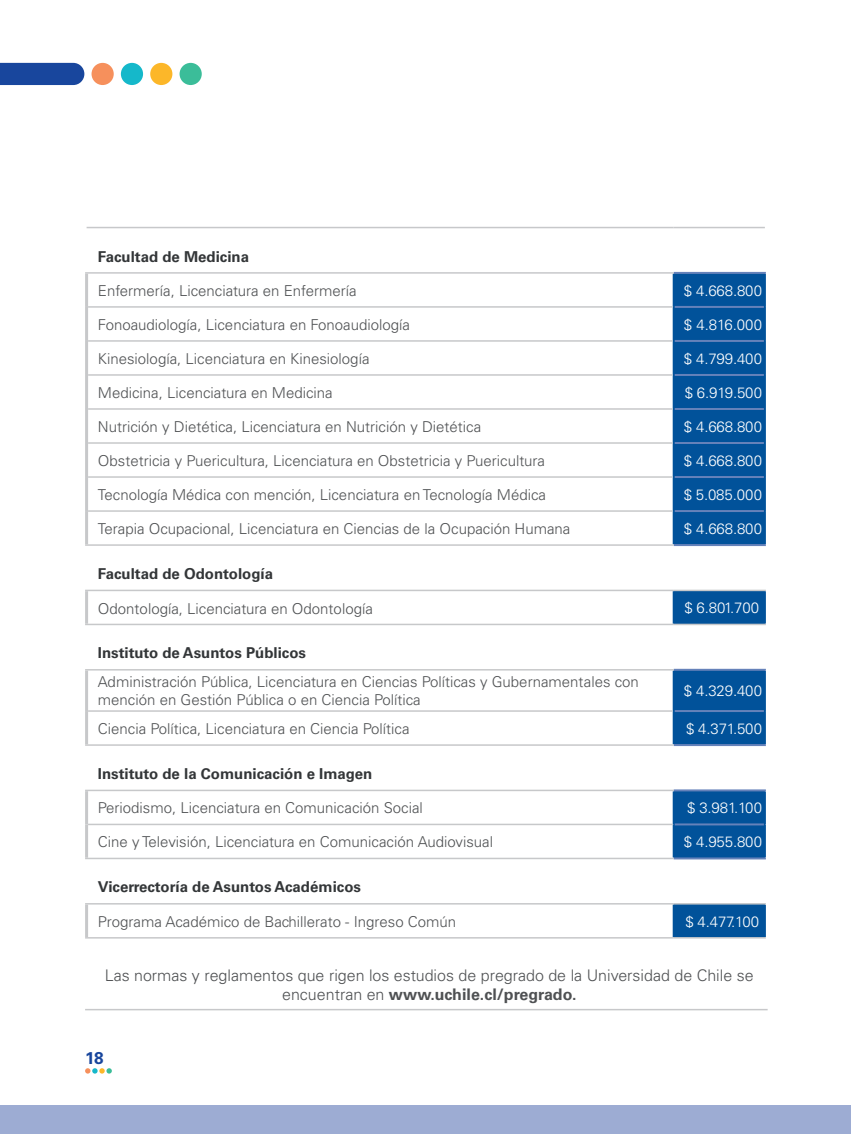
<style>
.page{position:relative;width:851px;height:1134px;background:#fff}
.page>*{position:absolute;margin:0;border:0;box-sizing:border-box;transform-origin:0 0}
.t1{font:700 17px "Univers";color:#18469d}
.Normal_azul{font:300 16px/19.2px "Univers";color:#4f5153;text-align:center}
.t2{font:300 15px/18px "Univers";color:#4f5153}
.t3{font:300 15px "Univers";letter-spacing:-.01em;color:#fff}
.t4{font:700 15px "Univers";color:#333638}
.s1{font-weight:700}
</style>
<div class="page">
<div style="left:0;top:1106px;width:850px;height:28px;background:#9dacd3"></div>
<svg style="left:850px;top:1106px;width:1px;height:28px"></svg>
<svg style="left:85px;top:1068px;width:27px;height:5px"></svg>
<svg style="left:87px;top:228px;width:677px;height:632px"></svg>
<svg style="left:673px;top:274px;width:91px;height:663px;fill:#01529a"></svg>
<div style="left:673px;top:341px;width:91px;height:34px;background:#01529a"></div>
<hr style="left:672px;top:274px;width:2px;height:33px;background:#01529a">
<hr style="left:763px;top:274px;width:2px;height:33px;background:#01529a">
<hr style="left:673px;top:272px;width:92px;height:2px;background:#6582ba">
<hr style="left:672px;top:307px;width:2px;height:34px;background:#01529a">
<hr style="left:763px;top:307px;width:2px;height:34px;background:#01529a">
<hr style="left:674px;top:306px;width:89px;height:2px;background:#6582ba">
<hr style="left:672px;top:341px;width:2px;height:34px;background:#01529a">
<hr style="left:763px;top:341px;width:2px;height:34px;background:#01529a">
<hr style="left:674px;top:340px;width:89px;height:2px;background:#6582ba">
<hr style="left:672px;top:375px;width:2px;height:34px;background:#01529a">
<hr style="left:763px;top:375px;width:2px;height:34px;background:#01529a">
<hr style="left:674px;top:374px;width:89px;height:2px;background:#6582ba">
<hr style="left:672px;top:409px;width:2px;height:34px;background:#01529a">
<hr style="left:763px;top:409px;width:2px;height:34px;background:#01529a">
<hr style="left:674px;top:408px;width:89px;height:2px;background:#6582ba">
<hr style="left:672px;top:443px;width:2px;height:34px;background:#01529a">
<hr style="left:763px;top:443px;width:2px;height:34px;background:#01529a">
<hr style="left:674px;top:442px;width:89px;height:2px;background:#6582ba">
<hr style="left:672px;top:477px;width:2px;height:34px;background:#01529a">
<hr style="left:763px;top:477px;width:2px;height:34px;background:#01529a">
<hr style="left:674px;top:476px;width:89px;height:2px;background:#6582ba">
<hr style="left:672px;top:511px;width:2px;height:33px;background:#01529a">
<hr style="left:763px;top:511px;width:2px;height:33px;background:#01529a">
<hr style="left:674px;top:510px;width:89px;height:2px;background:#6582ba">
<hr style="left:673px;top:544px;width:92px;height:2px;background:#6582ba">
<hr style="left:672px;top:591px;width:2px;height:33px;background:#01529a">
<hr style="left:672px;top:671px;width:2px;height:40px;background:#01529a">
<hr style="left:672px;top:711px;width:2px;height:33px;background:#01529a">
<hr style="left:763px;top:671px;width:2px;height:40px;background:#01529a">
<hr style="left:763px;top:711px;width:2px;height:33px;background:#01529a">
<hr style="left:673px;top:669px;width:92px;height:2px;background:#6582ba">
<hr style="left:674px;top:710px;width:89px;height:2px;background:#6582ba">
<hr style="left:673px;top:744px;width:92px;height:2px;background:#6582ba">
<hr style="left:672px;top:791px;width:2px;height:33px;background:#01529a">
<hr style="left:763px;top:791px;width:2px;height:33px;background:#01529a">
<hr style="left:673px;top:789px;width:92px;height:2px;background:#6582ba">
<hr style="left:672px;top:824px;width:2px;height:33px;background:#01529a">
<hr style="left:763px;top:824px;width:2px;height:33px;background:#01529a">
<hr style="left:674px;top:823px;width:89px;height:2px;background:#6582ba">
<hr style="left:673px;top:857px;width:92px;height:2px;background:#6582ba">
<hr style="left:672px;top:904px;width:2px;height:33px;background:#01529a">
<hr style="left:763px;top:591px;width:2px;height:33px;background:#01529a">
<hr style="left:763px;top:904px;width:2px;height:33px;background:#01529a">
<hr style="left:87px;top:227px;width:586px;height:1px;background:#c7c8ca">
<hr style="left:673px;top:227px;width:91px;height:1px;background:#c7c8ca">
<hr style="left:85px;top:272px;width:588px;height:2px;background:#c7c8ca">
<hr style="left:88px;top:306px;width:584px;height:2px;background:#c7c8ca">
<hr style="left:88px;top:340px;width:584px;height:2px;background:#c7c8ca">
<hr style="left:88px;top:374px;width:584px;height:2px;background:#c7c8ca">
<hr style="left:88px;top:408px;width:584px;height:2px;background:#c7c8ca">
<hr style="left:88px;top:442px;width:584px;height:2px;background:#c7c8ca">
<hr style="left:88px;top:476px;width:584px;height:2px;background:#c7c8ca">
<hr style="left:88px;top:510px;width:584px;height:2px;background:#c7c8ca">
<hr style="left:85px;top:544px;width:588px;height:2px;background:#c7c8ca">
<hr style="left:85px;top:590px;width:588px;height:1px;background:#c7c8ca">
<hr style="left:673px;top:590px;width:92px;height:1px;background:#c7c8ca">
<hr style="left:85px;top:624px;width:588px;height:1px;background:#c7c8ca">
<hr style="left:673px;top:624px;width:92px;height:1px;background:#c7c8ca">
<hr style="left:85px;top:669px;width:588px;height:1px;background:#c7c8ca">
<hr style="left:88px;top:710px;width:584px;height:2px;background:#c7c8ca">
<hr style="left:85px;top:744px;width:588px;height:2px;background:#c7c8ca">
<hr style="left:85px;top:790px;width:588px;height:1px;background:#c7c8ca">
<hr style="left:88px;top:824px;width:584px;height:1px;background:#c7c8ca">
<hr style="left:85px;top:858px;width:588px;height:1px;background:#c7c8ca">
<hr style="left:85px;top:903px;width:588px;height:1px;background:#c7c8ca">
<hr style="left:673px;top:903px;width:92px;height:1px;background:#c7c8ca">
<hr style="left:85px;top:937px;width:588px;height:1px;background:#c7c8ca">
<hr style="left:673px;top:937px;width:92px;height:1px;background:#c7c8ca">
<hr style="left:85px;top:274px;width:3px;height:33px;background:#c7c8ca">
<hr style="left:85px;top:307px;width:3px;height:34px;background:#c7c8ca">
<hr style="left:85px;top:341px;width:3px;height:34px;background:#c7c8ca">
<hr style="left:85px;top:375px;width:3px;height:34px;background:#c7c8ca">
<hr style="left:85px;top:409px;width:3px;height:34px;background:#c7c8ca">
<hr style="left:85px;top:443px;width:3px;height:34px;background:#c7c8ca">
<hr style="left:85px;top:477px;width:3px;height:34px;background:#c7c8ca">
<hr style="left:85px;top:511px;width:3px;height:33px;background:#c7c8ca">
<hr style="left:85px;top:591px;width:3px;height:33px;background:#c7c8ca">
<hr style="left:85px;top:670px;width:3px;height:41px;background:#c7c8ca">
<hr style="left:85px;top:711px;width:3px;height:33px;background:#c7c8ca">
<hr style="left:85px;top:791px;width:3px;height:33px;background:#c7c8ca">
<hr style="left:85px;top:824px;width:3px;height:34px;background:#c7c8ca">
<hr style="left:85px;top:904px;width:3px;height:33px;background:#c7c8ca">
<hr style="left:85px;top:1009px;width:682px;height:1px;background:#c7c8ca">
<div style="left:150px;top:63px;width:22px;height:22px;background:#fcb729;border-radius:50%"></div>
<div style="left:179px;top:63px;width:23px;height:22px;background:#3bbd99;border-radius:50%"></div>
<div style="left:121px;top:63px;width:22px;height:22px;background:#15b8ca;border-radius:50%"></div>
<div style="left:91px;top:63px;width:23px;height:22px;background:#f6905c;border-radius:50%"></div>
<div style="left:0;top:63px;width:84px;height:22px;background:#18469d"></div>
<p class="t4" style="left:98px;top:247px;width:153px">Facultad de Medicina</p>
<p class="t2" style="left:98px;top:282px;width:260px">Enfermería, Licenciatura en Enfermería</p>
<p class="t3" style="left:683px;top:281px;width:80px">$ 4.668.800</p>
<p class="t2" style="left:98px;top:316px;width:313px">Fonoaudiología, Licenciatura en Fonoaudiología</p>
<p class="t3" style="left:684px;top:316px;width:80px">$ 4.816.000</p>
<p class="t2" style="left:98px;top:350px;width:273px">Kinesiología, Licenciatura en Kinesiología</p>
<p class="t3" style="left:683px;top:350px;width:80px">$ 4.799.400</p>
<p class="t2" style="left:98px;top:384px;width:236px">Medicina, Licenciatura en Medicina</p>
<p class="t3" style="left:684px;top:384px;width:79px">$ 6.919.500</p>
<p class="t2" style="left:98px;top:418px;width:384px">Nutrición y Dietética, Licenciatura en Nutrición y Dietética</p>
<p class="t3" style="left:683px;top:418px;width:80px">$ 4.668.800</p>
<p class="t2" style="left:98px;top:452px;width:448px">Obstetricia y Puericultura, Licenciatura en Obstetricia y Puericultura</p>
<p class="t3" style="left:683px;top:452px;width:80px">$ 4.668.800</p>
<p class="t2" style="left:98px;top:486px;width:449px">Tecnología Médica con mención, Licenciatura en Tecnología Médica</p>
<p class="t3" style="left:683px;top:486px;width:80px">$ 5.085.000</p>
<p class="t2" style="left:98px;top:520px;width:474px">Terapia Ocupacional, Licenciatura en Ciencias de la Ocupación Humana</p>
<p class="t3" style="left:683px;top:520px;width:80px">$ 4.668.800</p>
<p class="t4" style="left:98px;top:565px;width:176px">Facultad de Odontología</p>
<p class="t2" style="left:98px;top:599px;width:276px">Odontología, Licenciatura en Odontología</p>
<p class="t3" style="left:684px;top:599px;width:76px">$ 6.801.700</p>
<p class="t4" style="left:98px;top:644px;width:209px">Instituto de Asuntos Públicos</p>
<p class="t2" style="left:98px;top:673px;width:542px">Administración Pública, Licenciatura en Ciencias Políticas y Gubernamentales con mención en Gestión Pública o en Ciencia Política</p>
<p class="t3" style="left:683px;top:682px;width:80px">$ 4.329.400</p>
<p class="t2" style="left:98px;top:720px;width:313px">Ciencia Política, Licenciatura en Ciencia Política</p>
<p class="t3" style="left:686px;top:720px;width:77px">$ 4.371.500</p>
<p class="t4" style="left:98px;top:765px;width:276px">Instituto de la Comunicación e Imagen</p>
<p class="t2" style="left:98px;top:799px;width:326px">Periodismo, Licenciatura en Comunicación Social</p>
<p class="t3" style="left:687px;top:799px;width:76px">$ 3.981.100</p>
<p class="t2" style="left:98px;top:833px;width:396px">Cine y Televisión, Licenciatura en Comunicación Audiovisual</p>
<p class="t3" style="left:683px;top:833px;width:80px">$ 4.955.800</p>
<p class="t4" style="left:98px;top:878px;width:264px">Vicerrectoría de Asuntos Académicos</p>
<p class="t2" style="left:98px;top:912px;width:360px">Programa Académico de Bachillerato - Ingreso Común</p>
<p class="t3" style="left:685px;top:912px;width:75px">$ 4.477.100</p>
<p class="Normal_azul" style="left:105px;top:965px;width:650px">Las normas y reglamentos que rigen los estudios de pregrado de la Universidad de Chile se encuentran en <span class="s1">www.uchile.cl/pregrado.</span></p>
<p class="t1" style="left:85px;top:1048px;width:20px">18</p>
</div>
